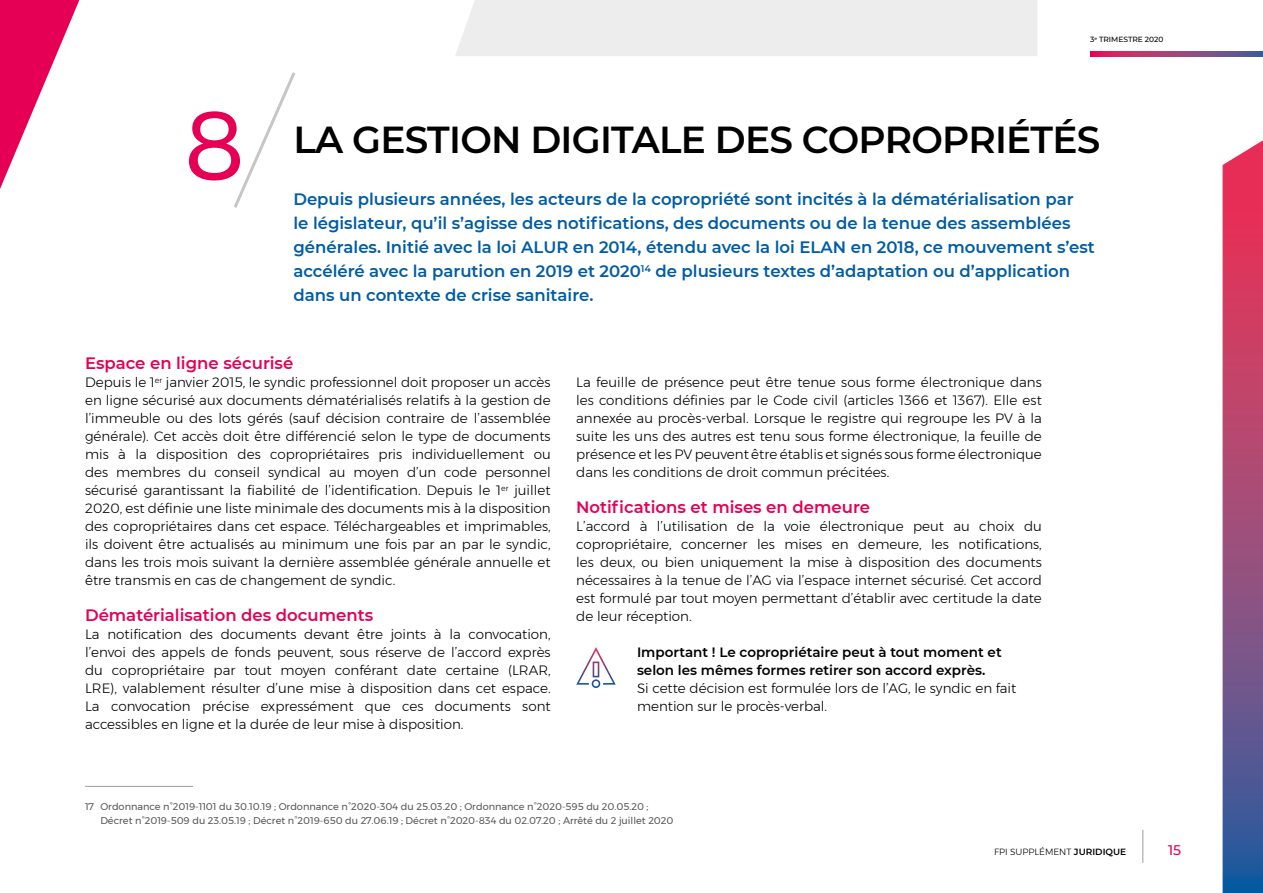
<style>
.page{position:relative;width:1263px;height:893px;background:#fff}
.page>*{position:absolute;margin:0;border:0;box-sizing:border-box;transform-origin:0 0}
.t1{font:97.5px "Montserrat";color:#e50055}
.t2{font:600 37.5px "Montserrat";letter-spacing:-.02em;color:#000}
.CHAPO_Bleu{font:600 16.5px/24px "Montserrat";color:#005ca5}
.t3{font:600 16.5px "Montserrat";color:#e50055}
.t4{font:500 13.95px "Montserrat";color:#e50055}
.t5{font:300 13.5px/18px "Montserrat";color:#000;text-align:justify}
.t6{font:600 13.5px/18px "Montserrat";color:#000}
.footnote{font:9.75px/13.5px "Montserrat";color:#575756}
.t7{font:300 9px "Montserrat";color:#000}
.t8{font:500 7.5px "Montserrat";color:#000}
.s1{font-weight:600}
</style>
<div class="page">
<svg style="left:1090px;top:52px;width:173px;height:4px"></svg>
<svg style="left:1222px;top:140px;width:41px;height:753px;background:#9a4f7d"></svg>
<svg style="left:0;top:0;width:80px;height:189px"></svg>
<hr style="left:1142px;top:830px;width:1px;height:33px;background:#9d9d9c">
<div style="left:455px;top:0;width:582px;height:56px;background:#ededed"></div>
<hr style="left:85px;top:786px;width:108px;height:1px;background:#9d9d9c">
<svg style="left:576px;top:647px;width:40px;height:41px"></svg>
<svg style="left:234px;top:72px;width:62px;height:136px"></svg>
<p class="t8" style="left:1090px;top:34px;width:75px">3<sup>e</sup> TRIMESTRE 2020</p>
<p class="t1" style="left:183px;top:71px;width:64px">8</p>
<p class="t2" style="left:293px;top:113px;width:808px">LA GESTION DIGITALE DES COPROPRIÉTÉS</p>
<p class="CHAPO_Bleu" style="left:293px;top:187px;width:803px">Depuis plusieurs années, les acteurs de la copropriété sont incités à la dématérialisation par<br>le législateur, qu’il s’agisse des notifications, des documents ou de la tenue des assemblées générales. Initié avec la loi ALUR en 2014, étendu avec la loi ELAN en 2018, ce mouvement s’est accéléré avec la parution en 2019 et 2020<sup>14</sup> de plusieurs textes d’adaptation ou d’application dans un contexte de crise sanitaire.</p>
<p class="t3" style="left:85px;top:351px;width:210px">Espace en ligne sécurisé</p>
<p class="t5" style="left:85px;top:373px;width:467px">Depuis le 1<sup>er</sup> janvier 2015, le syndic professionnel doit proposer un accès en ligne sécurisé aux documents dématérialisés relatifs à la gestion de l’immeuble ou des lots gérés (sauf décision contraire de l’assemblée générale). Cet accès doit être différencié selon le type de documents mis à la disposition des copropriétaires pris individuellement ou des membres du conseil syndical au moyen d’un code personnel sécurisé garantissant la fiabilité de l’identification. Depuis le 1<sup>er</sup> juillet 2020, est définie une liste minimale des documents mis à la disposition des copropriétaires dans cet espace. Téléchargeables et imprimables, ils doivent être actualisés au minimum une fois par an par le syndic, dans les trois mois suivant la dernière assemblée générale annuelle et être transmis en cas de changement de syndic.</p>
<p class="t3" style="left:85px;top:603px;width:290px">Dématérialisation des documents</p>
<p class="t5" style="left:85px;top:625px;width:467px">La notification des documents devant être joints à la convocation, l’envoi des appels de fonds peuvent, sous réserve de l’accord exprès du copropriétaire par tout moyen conférant date certaine (LRAR, LRE), valablement résulter d’une mise à disposition dans cet espace.<br>La convocation précise expressément que ces documents sont accessibles en ligne et la durée de leur mise à disposition.</p>
<p class="t5" style="left:576px;top:373px;width:467px">La feuille de présence peut être tenue sous forme électronique dans les conditions définies par le Code civil (articles 1366 et 1367). Elle est annexée au procès-verbal. Lorsque le registre qui regroupe les PV à la suite les uns des autres est tenu sous forme électronique, la feuille de présence et les PV peuvent être établis et signés sous forme électronique dans les conditions de droit commun précitées.</p>
<p class="t3" style="left:576px;top:495px;width:295px">Notifications et mises en demeure</p>
<p class="t5" style="left:576px;top:517px;width:467px">L’accord à l’utilisation de la voie électronique peut au choix du copropriétaire, concerner les mises en demeure, les notifications, les deux, ou bien uniquement la mise à disposition des documents nécessaires à la tenue de l’AG via l’espace internet sécurisé. Cet accord est formulé par tout moyen permettant d’établir avec certitude la date de leur réception.</p>
<p class="t6" style="left:637px;top:643px;width:366px">Important ! Le copropriétaire peut à tout moment et selon les mêmes formes retirer son accord exprès.</p>
<p class="t5" style="left:637px;top:679px;width:381px">Si cette décision est formulée lors de l’AG, le syndic en fait mention sur le procès-verbal.</p>
<p class="footnote" style="left:100px;top:800px;width:575px;text-indent:-15px">17 Ordonnance n°2019-1101 du 30.10.19 ; Ordonnance n°2020-304 du 25.03.20 ; Ordonnance n°2020-595 du 20.05.20 ;<br>Décret n°2019-509 du 23.05.19 ; Décret n°2019-650 du 27.06.19 ; Décret n°2020-834 du 02.07.20 ; Arrêté du 2 juillet 2020</p>
<p class="t7" style="left:994px;top:845px;width:134px">FPI SUPPLÉMENT <span class="s1">JURIDIQUE</span></p>
<p class="t4" style="left:1168px;top:840px;width:15px">15</p>
</div>
